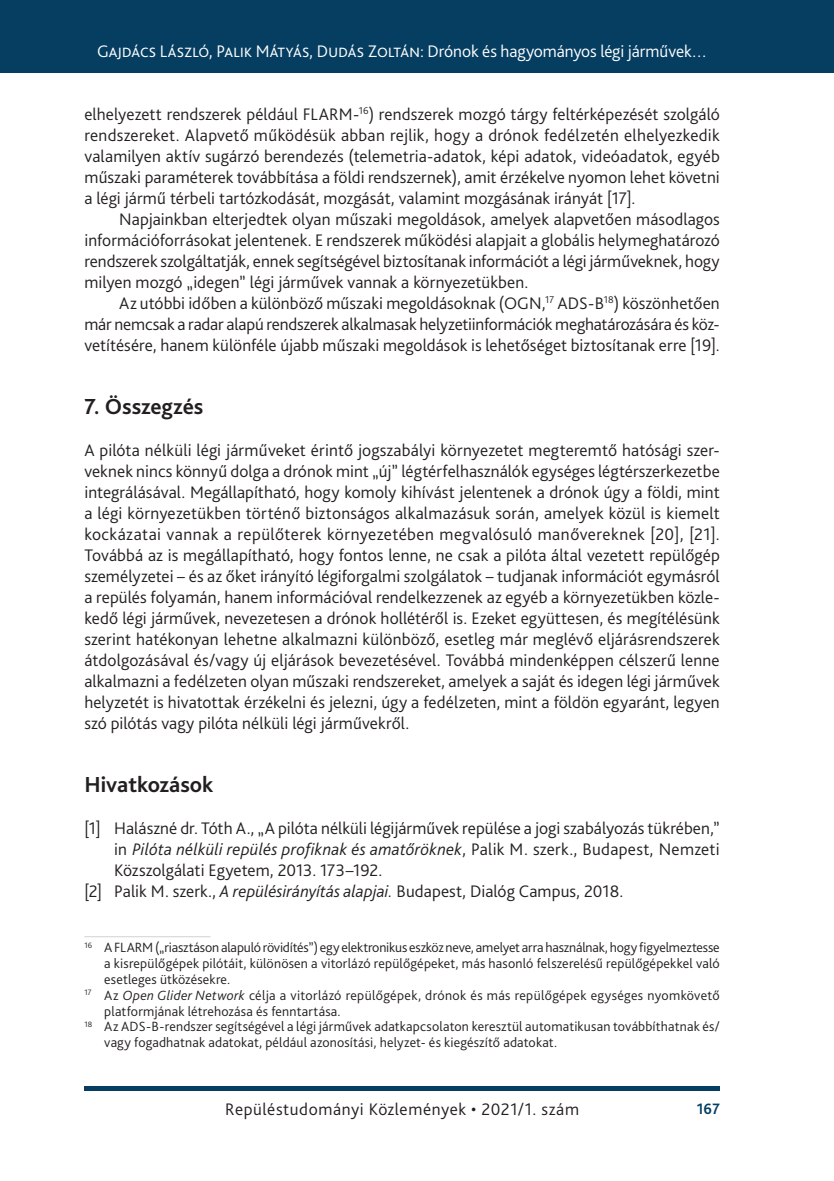
<style>
.page{position:relative;width:834px;height:1181px;background:#fff}
.page>*{position:absolute;margin:0;border:0;box-sizing:border-box;transform-origin:0 0}
._1_1__Head_bold_13{font:700 22.75px "Bliss Pro";letter-spacing:-.005em;color:#231f20}
._2__Body_1st_paragra{font:300 17.5px/21px "Bliss Pro";letter-spacing:.005em;color:#231f20;text-align:justify}
._1__Body{font:300 17.5px/21px "Bliss Pro";color:#231f20;text-align:justify}
._6__Bibliography_ite{font:300 17.5px/21px "Bliss Pro";color:#231f20;text-align:justify}
.t1{font:300 17.5px "Bliss Pro";letter-spacing:-.005em;color:#fff}
._2__Body_1st_paragra-2{font:300 17.5px "Bliss Pro";letter-spacing:.03em;color:#231f20}
.t2{font:700 15.75px "Bliss Pro";color:#063e62;scale:.95 1}
.Footnote_text{font:300 14px/15.8px "Bliss Pro";letter-spacing:.01em;color:#231f20}
.s1{font-style:italic}
</style>
<div class="page">
<div style="left:0;top:0;width:833px;height:73px;background:#063e62"></div>
<div style="left:84px;top:1086px;width:635px;height:5px;background:#063e62"></div>
<hr style="left:84px;top:936px;width:126px;height:1px;background:#d1d2d4">
<p class="t1" style="left:97px;top:41px;width:611px">Gajdács László, Palik Mátyás, Dudás Zoltán: Drónok és hagyományos légi járművek…</p>
<p class="_2__Body_1st_paragra" style="left:84px;top:103px;width:637px">elhelyezett rendszerek például FLARM-<sup>16</sup>) rendszerek mozgó tárgy feltérképezését szolgáló rendszereket. Alapvető működésük abban rejlik, hogy a drónok fedélzetén elhelyezkedik valamilyen aktív sugárzó berendezés (telemetria-adatok, képi adatok, videóadatok, egyéb műszaki paraméterek továbbítása a földi rendszernek), amit érzékelve nyomon lehet követni a légi jármű térbeli tartózkodását, mozgását, valamint mozgásának irányát [17].</p>
<p class="_1__Body" style="left:84px;top:208px;width:636px;text-indent:35px">Napjainkban elterjedtek olyan műszaki megoldások, amelyek alapvetően másodlagos információforrásokat jelentenek. E rendszerek működési alapjait a globális helymeghatározó rendszerek szolgáltatják, ennek segítségével biztosítanak információt a légi járműveknek, hogy milyen mozgó „idegen” légi járművek vannak a környezetükben.</p>
<p class="_1__Body" style="left:84px;top:292px;width:636px;text-indent:35px">Az utóbbi időben a különböző műszaki megoldásoknak (OGN,<sup>17</sup> ADS-B<sup>18</sup>) köszönhetően már nemcsak a radar alapú rendszerek alkalmasak helyzetiinformációk meghatározására és köz&shy;vetítésére, hanem különféle újabb műszaki megoldások is lehetőséget biztosítanak erre [19].</p>
<p class="_1_1__Head_bold_13" style="left:84px;top:393px;width:121px">7. Összegzés</p>
<p class="_2__Body_1st_paragra" style="left:84px;top:439px;width:637px">A pilóta nélküli légi járműveket érintő jogszabályi környezetet megteremtő hatósági szer&shy;veknek nincs könnyű dolga a drónok mint „új” légtérfelhasználók egységes légtérszerkezetbe integrálásával. Megállapítható, hogy komoly kihívást jelentenek a drónok úgy a földi, mint a légi környezetükben történő biztonságos alkalmazásuk során, amelyek közül is kiemelt kockázatai vannak a repülőterek környezetében megvalósuló manővereknek [20], [21].<br>Továbbá az is megállapítható, hogy fontos lenne, ne csak a pilóta által vezetett repülőgép személyzetei – és az őket irányító légiforgalmi szolgálatok – tudjanak információt egymásról a repülés folyamán, hanem információval rendelkezzenek az egyéb a környezetükben közle&shy;kedő légi járművek, nevezetesen a drónok hollétéről is. Ezeket együttesen, és megítélésünk szerint hatékonyan lehetne alkalmazni különböző, esetleg már meglévő eljárásrendszerek átdolgozásával és/vagy új eljárások bevezetésével. Továbbá mindenképpen célszerű lenne alkalmazni a fedélzeten olyan műszaki rendszereket, amelyek a saját és idegen légi járművek helyzetét is hivatottak érzékelni és jelezni, úgy a fedélzeten, mint a földön egyaránt, legyen szó pilótás vagy pilóta nélküli légi járművekről.</p>
<p class="_1_1__Head_bold_13" style="left:84px;top:771px;width:130px">Hivatkozások</p>
<p class="_6__Bibliography_ite" style="left:114px;top:817px;width:607px;text-indent:-30px">[1] Halászné dr. Tóth A., „A pilóta nélküli légijárművek repülése a jogi szabályozás tükrében,” in <span class="s1">Pilóta nélküli repülés profiknak és amatőröknek</span>, Palik M. szerk., Budapest, Nemzeti Közszolgálati Egyetem, 2013. 173–192.</p>
<p class="_6__Bibliography_ite" style="left:84px;top:880px;width:540px">[2] Palik M. szerk., <span class="s1">A repülésirányítás alapjai.</span> Budapest, Dialóg Campus, 2018.</p>
<p class="Footnote_text" style="left:104px;top:939px;width:617px;text-align:justify;text-indent:-20px"><sup>16</sup> AFLARM („riasztáson alapuló rövidítés”) egy elektronikus eszköz neve, amelyet arra használnak, hogy figyelmeztesse a kisrepülőgépek pilótáit, különösen a vitorlázó repülőgépeket, más hasonló felszerelésű repülőgépekkel való esetleges ütközésekre.</p>
<p class="Footnote_text" style="left:104px;top:987px;width:617px;text-indent:-20px"><sup>17</sup> Az <span class="s1">Open Glider Network</span> célja a vitorlázó repülőgépek, drónok és más repülőgépek egységes nyomkövető platformjának létrehozása és fenntartása.</p>
<p class="Footnote_text" style="left:104px;top:1018px;width:617px;text-indent:-20px"><sup>18</sup> Az ADS-B-rendszer segítségével a légi járművek adatkapcsolaton keresztül automatikusan továbbíthatnak és/ vagy fogadhatnak adatokat, például azonosítási, helyzet- és kiegészítő adatokat.</p>
<p class="_2__Body_1st_paragra-2" style="left:225px;top:1098px;width:355px">Repüléstudományi Közlemények • 2021/1. szám</p>
<p class="t2" style="left:696px;top:1099px;width:26px">167</p>
</div>
